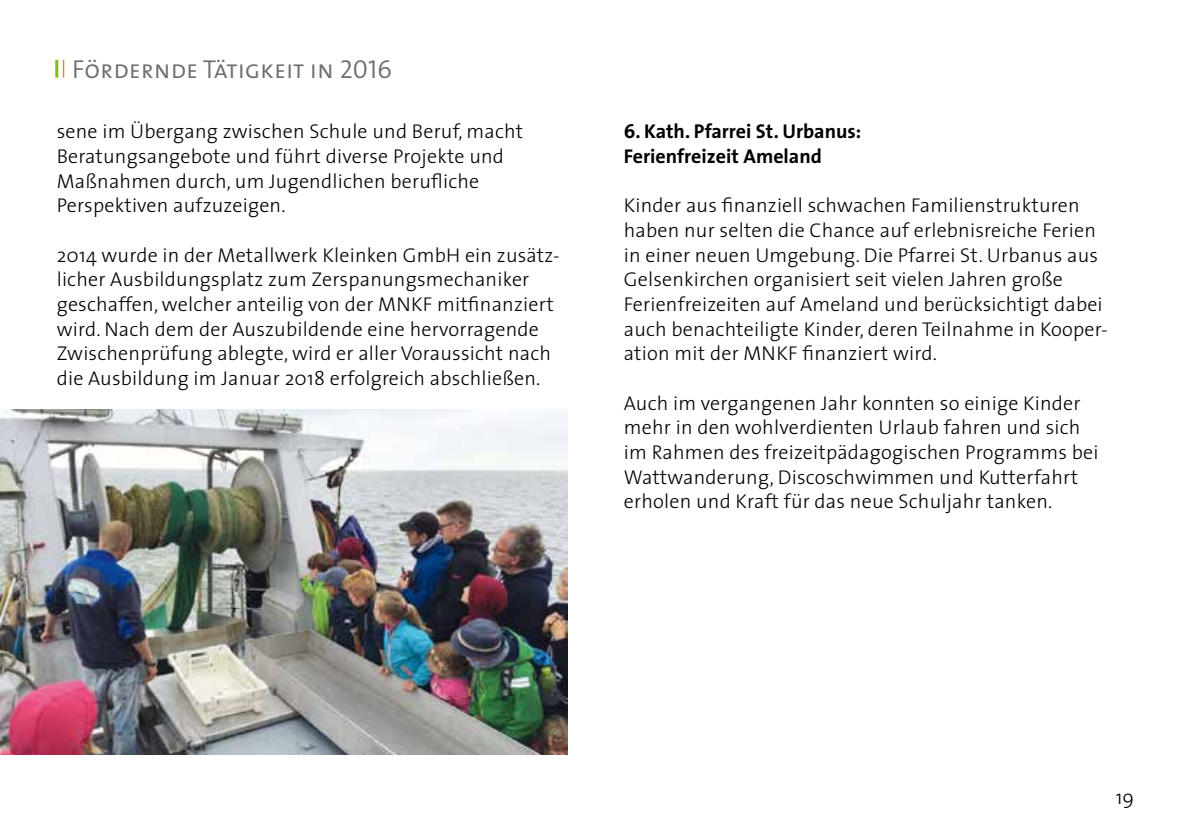
<style>
.page{position:relative;width:1191px;height:840px;background:#fff}
.page>*{position:absolute;margin:0;border:0;box-sizing:border-box;transform-origin:0 0}
.t1{font:26px "The Sans Semi Light Caps";color:#6e6e6e}
.t2{font:300 20px/24.6px "The Sans";letter-spacing:.01em;color:#000}
.t3{font:700 20px/24.6px "The Sans";color:#000}
</style>
<div class="page">
<hr style="left:55px;top:60px;width:3px;height:18px;background:#85bc21">
<svg style="left:63px;top:60px;width:1px;height:18px"></svg>
<img style="left:0;top:409px;width:567px;height:345px">
<h1 class="t1" style="left:72px;top:47px;width:321px">Fördernde Tätigkeit in 2016</h1>
<p class="t2" style="left:57px;top:118px;width:468px">sene im Übergang zwischen Schule und Beruf, macht Beratungsangebote und führt diverse Projekte und Maßnahmen durch, um Jugendlichen berufliche Perspektiven aufzuzeigen.</p>
<p class="t2" style="left:57px;top:242px;width:504px">2014 wurde in der Metallwerk Kleinken GmbH ein zusätz&shy;licher Ausbildungsplatz zum Zerspanungsmechaniker geschaffen, welcher anteilig von der MNKF mitfinanziert wird. Nach dem der Auszubildende eine hervorragende Zwischenprüfung ablegte, wird er aller Voraussicht nach die Ausbildung im Januar 2018 erfolgreich abschließen.</p>
<p class="t3" style="left:624px;top:118px;width:239px">6. Kath. Pfarrei St. Urbanus:<br>Ferienfreizeit Ameland</p>
<p class="t2" style="left:624px;top:192px;width:485px">Kinder aus finanziell schwachen Familienstrukturen haben nur selten die Chance auf erlebnisreiche Ferien in einer neuen Umgebung. Die Pfarrei St. Urbanus aus Gelsenkirchen organisiert seit vielen Jahren große Ferienfreizeiten auf Ameland und berücksichtigt dabei auch benachteiligte Kinder, deren Teilnahme in Kooper&shy;ation mit der MNKF finanziert wird.</p>
<p class="t2" style="left:624px;top:389px;width:476px">Auch im vergangenen Jahr konnten so einige Kinder mehr in den wohlverdienten Urlaub fahren und sich im Rahmen des freizeitpädagogischen Programms bei Wattwanderung, Discoschwimmen und Kutterfahrt erholen und Kraft für das neue Schuljahr tanken.</p>
<p class="t2" style="left:1115px;top:784px;width:20px">19</p>
</div>
